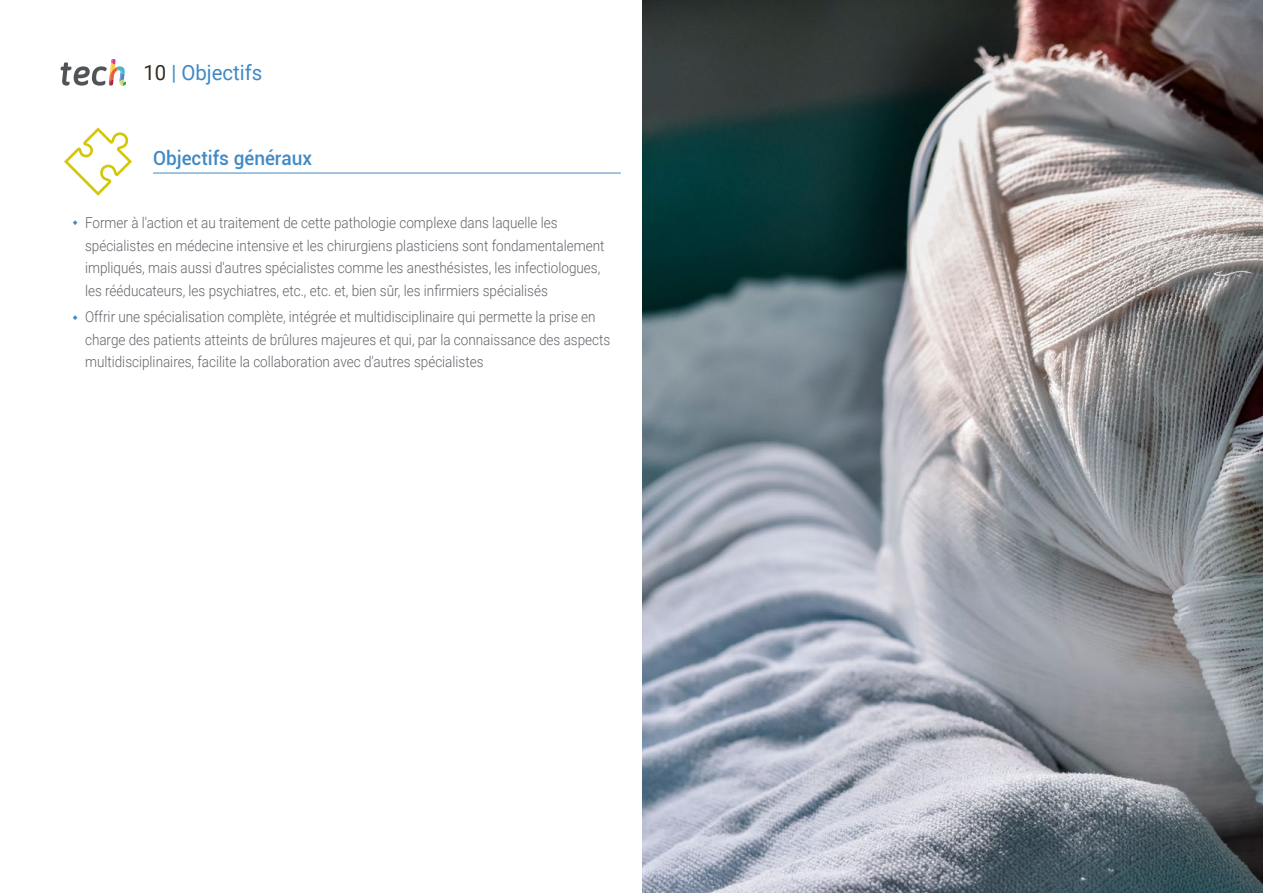
<style>
.page{position:relative;width:1263px;height:893px;background:#fff}
.page>*{position:absolute;margin:0;border:0;box-sizing:border-box;transform-origin:0 0}
.t1{font:21px "Roboto";color:#4089c5}
.t2{font:500 19.5px "Roboto";color:#4089c5}
.t3{font:300 15px/22.5px "Roboto";color:#61646a;scale:.9 1}
.s1{color:#312e20}
</style>
<div class="page">
<hr style="left:153px;top:173px;width:468px;height:1px;background:#4089c5">
<svg style="left:64px;top:127px;width:68px;height:69px"></svg>
<img style="left:642px;top:0;width:621px;height:893px">
<svg style="left:61px;top:59px;width:65px;height:27px"></svg>
<h1 class="t1" style="left:144px;top:57px;width:120px"><span class="s1">10</span> | Objectifs</h1>
<h2 class="t2" style="left:153px;top:144px;width:161px">Objectifs généraux</h2>
<p class="t3" style="left:85px;top:211px;width:579px">Former à l'action et au traitement de cette pathologie complexe dans laquelle les spécialistes en médecine intensive et les chirurgiens plasticiens sont fondamentalement impliqués, mais aussi d'autres spécialistes comme les anesthésistes, les infectiologues, les rééducateurs, les psychiatres, etc., etc. et, bien sûr, les infirmiers spécialisés</p>
<p class="t3" style="left:85px;top:305px;width:585px">Offrir une spécialisation complète, intégrée et multidisciplinaire qui permette la prise en charge des patients atteints de brûlures majeures et qui, par la connaissance des aspects multidisciplinaires, facilite la collaboration avec d'autres spécialistes</p>
</div>
